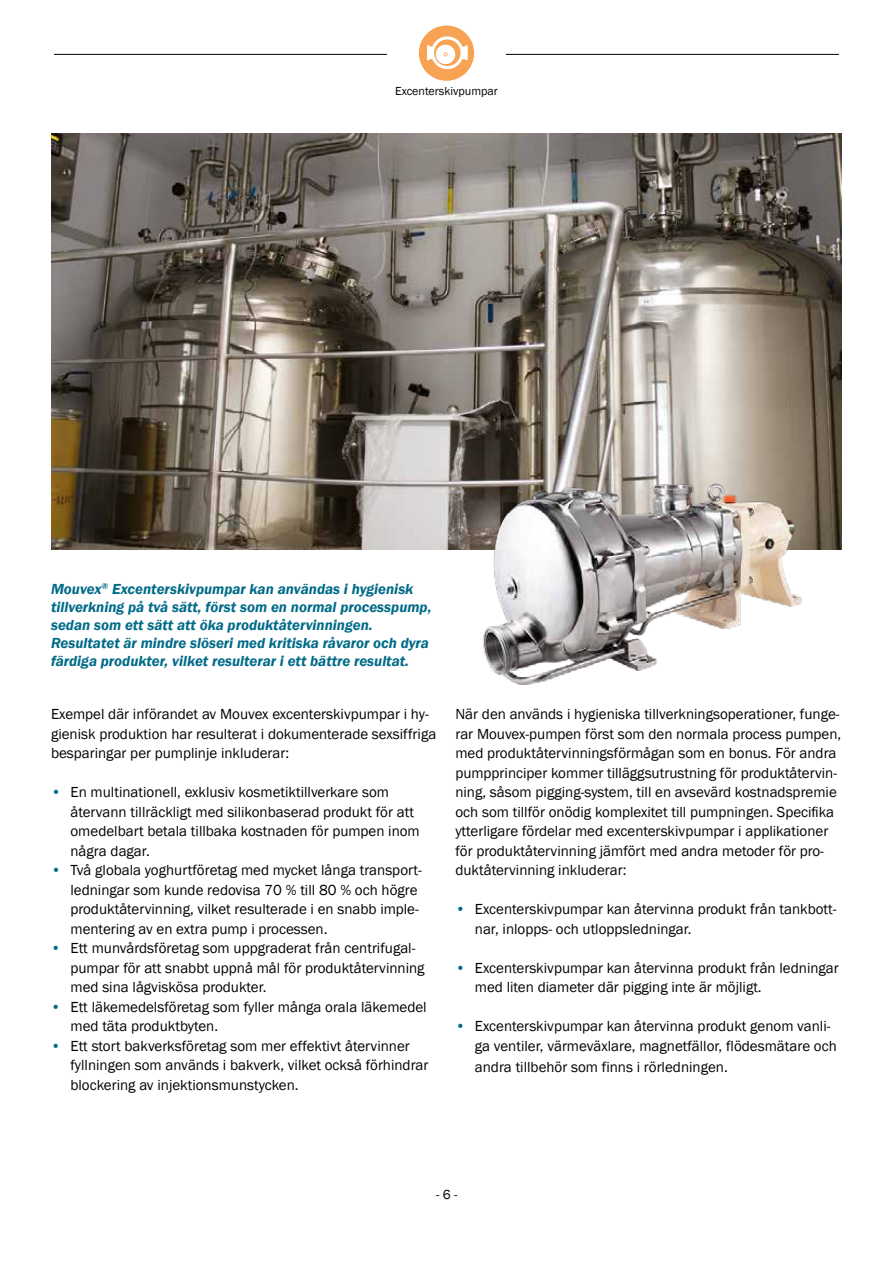
<style>
.page{position:relative;width:893px;height:1263px;background:#fff}
.page>*{position:absolute;margin:0;border:0;box-sizing:border-box;transform-origin:0 0}
.t1{font:15px/19.5px "Franklin Gothic";color:#000}
.t2{font:italic 600 15px/18px "Franklin Gothic";color:#006b88}
.t3{font:13.5px "Franklin Gothic";color:#000}
.t4{font:12px "Franklin Gothic";color:#000}
.s1{color:#006b88}
</style>
<div class="page">
<hr style="left:54px;top:54px;width:333px;height:1px;background:#000">
<hr style="left:506px;top:54px;width:333px;height:1px;background:#000">
<div style="left:419px;top:26px;width:55px;height:55px;background:#f8a354;border-radius:50%"></div>
<svg style="left:427px;top:36px;width:41px;height:33px"></svg>
<img style="left:51px;top:133px;width:791px;height:417px">
<img style="left:463px;top:464px;width:358px;height:221px">
<p class="t4" style="left:395px;top:83px;width:104px">Excenterskivpumpar</p>
<p class="t2" style="left:51px;top:580px;width:382px">Mouvex<sup>®</sup> Excenterskivpumpar kan användas i hygienisk tillverkning på två sätt, först som en normal processpump, sedan som ett sätt att öka produktåtervinningen.<br>Resultatet är mindre slöseri med kritiska råvaror och dyra färdiga produkter, vilket resulterar i ett bättre resultat.</p>
<p class="t1" style="left:51px;top:705px;width:387px">Exempel där införandet av Mouvex excenterskivpumpar i hy&shy;gienisk produktion har resulterat i dokumenterade sexsiffriga besparingar per pumplinje inkluderar:</p>
<p class="t1" style="left:71px;top:783px;width:351px;text-indent:-19px"><span class="s1">•</span> En multinationell, exklusiv kosmetiktillverkare som återvann tillräckligt med silikonbaserad produkt för att omedelbart betala tillbaka kostnaden för pumpen inom några dagar.</p>
<p class="t1" style="left:70px;top:861px;width:353px;text-indent:-19px"><span class="s1">•</span> Två globala yoghurtföretag med mycket långa transport&shy;ledningar som kunde redovisa 70 % till 80 % och högre produktåtervinning, vilket resulterade i en snabb imple&shy;mentering av en extra pump i processen.</p>
<p class="t1" style="left:70px;top:939px;width:356px;text-indent:-19px"><span class="s1">•</span> Ett munvårdsföretag som uppgraderat från centrifugal&shy;pumpar för att snabbt uppnå mål för produktåtervinning med sina lågviskösa produkter.</p>
<p class="t1" style="left:70px;top:997px;width:358px;text-indent:-19px"><span class="s1">•</span> Ett läkemedelsföretag som fyller många orala läkemedel med täta produktbyten.</p>
<p class="t1" style="left:70px;top:1036px;width:360px;text-indent:-19px"><span class="s1">•</span> Ett stort bakverksföretag som mer effektivt återvinner fyllningen som används i bakverk, vilket också förhindrar blockering av injektionsmunstycken.</p>
<p class="t1" style="left:455px;top:705px;width:387px">När den används i hygieniska tillverkningsoperationer, funge&shy;rar Mouvex-pumpen först som den normala process pumpen, med produktåtervinningsförmågan som en bonus. För andra pumpprinciper kommer tilläggsutrustning för produktåtervin&shy;ning, såsom pigging-system, till en avsevärd kostnadspremie och som tillför onödig komplexitet till pumpningen. Specifika ytterligare fördelar med excenterskivpumpar i applikationer för produktåtervinning jämfört med andra metoder för pro&shy;duktåtervinning inkluderar:</p>
<p class="t1" style="left:475px;top:900px;width:363px;text-indent:-19px"><span class="s1">•</span> Excenterskivpumpar kan återvinna produkt från tankbott&shy;nar, inlopps- och utloppsledningar.</p>
<p class="t1" style="left:475px;top:958px;width:365px;text-indent:-19px"><span class="s1">•</span> Excenterskivpumpar kan återvinna produkt från ledningar med liten diameter där pigging inte är möjligt.</p>
<p class="t1" style="left:475px;top:1017px;width:363px;text-indent:-19px"><span class="s1">•</span> Excenterskivpumpar kan återvinna produkt genom vanli&shy;ga ventiler, värmeväxlare, magnetfällor, flödesmätare och</p>
<p class="t1" style="left:475px;top:1057px;width:254px">andra tillbehör som finns i rörledningen.</p>
<p class="t3" style="left:436px;top:1186px;width:23px">- 6 -</p>
</div>
